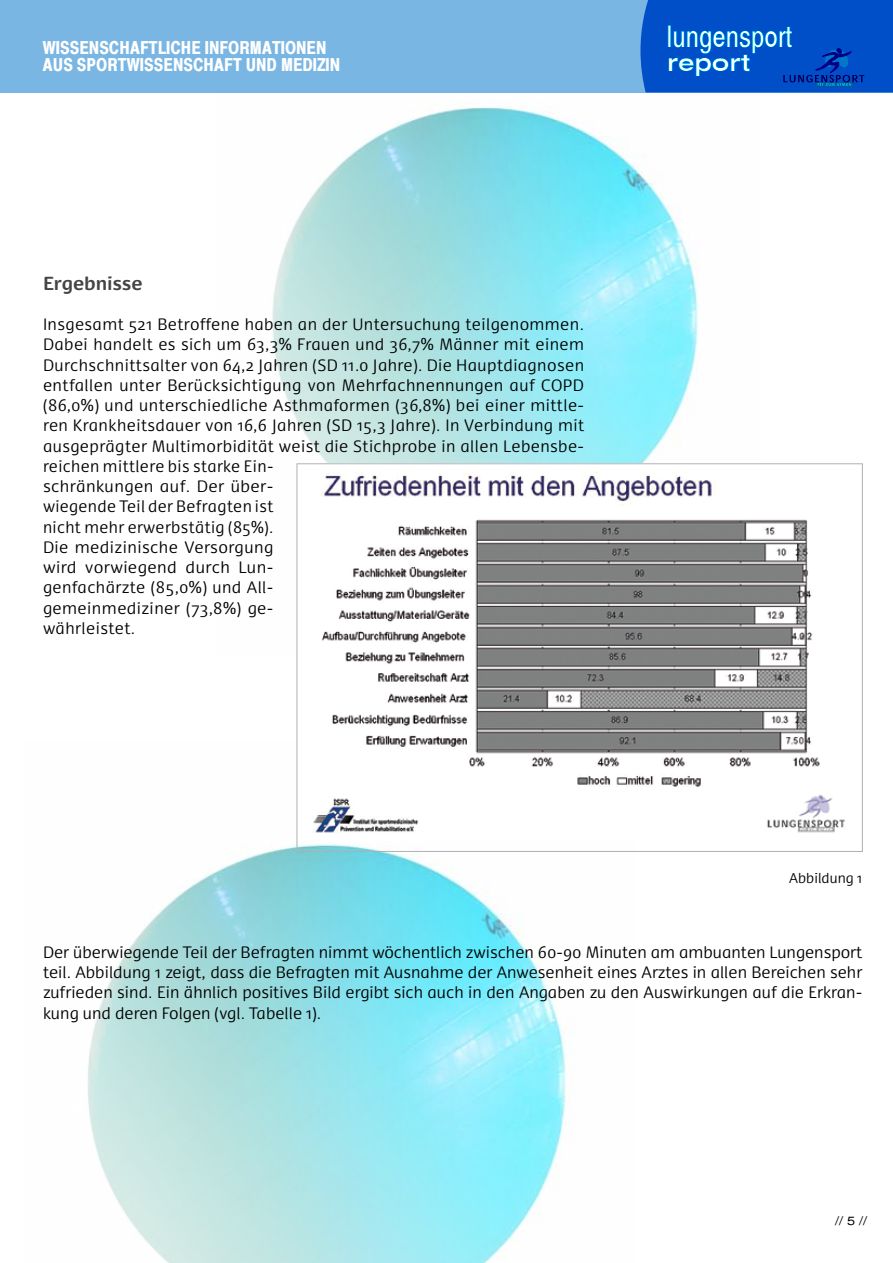
<style>
.page{position:relative;width:893px;height:1263px;background:#fff}
.page>*{position:absolute;margin:0;border:0;box-sizing:border-box;transform-origin:0 0}
.t1{font:30px "Xerox Sans Serif Narrow FC";color:#fff}
.t2{font:700 24px "Xerox Sans Serif Wide FC";color:#fff}
.t3{font:700 18px/16.5px "Xerox Sans Serif Narrow FC";color:#fff}
.t4{font:700 18px "Dancer Pro";letter-spacing:-.005em;color:#454444}
.t5{font:300 15.75px/20.2px "Dancer Pro";letter-spacing:.025em;color:#000}
.t6{font:300 13.5px "Dancer Pro";color:#000}
.t7{font:12px "Xerox Sans Serif Wide FC";color:#000}
</style>
<div class="page">
<img style="left:216px;top:92px;width:544px;height:562px">
<div style="left:0;top:0;width:893px;height:92px;background:#7ab6e3"></div>
<div style="left:640px;top:0;width:253px;height:92px;background:#004ec8"></div>
<img style="left:87px;top:741px;width:479px;height:522px">
<img style="left:299px;top:465px;width:546px;height:376px">
<p class="t3" style="left:43px;top:40px;width:299px">WISSENSCHAFTLICHE INFORMATIONEN<br>AUS SPORTWISSENSCHAFT UND MEDIZIN</p>
<p class="t4" style="left:43px;top:270px;width:101px">Ergebnisse</p>
<p class="t5" style="left:43px;top:313px;width:543px">Insgesamt 521 Betroffene haben an der Untersuchung teilgenommen.<br>Dabei handelt es sich um 63,3% Frauen und 36,7% Männer mit einem Durchschnittsalter von 64,2 Jahren (SD 11.0 Jahre). Die Hauptdiagnosen entfallen unter Berücksichtigung von Mehrfachnennungen auf COPD (86,0%) und unterschiedliche Asthmaformen (36,8%) bei einer mittle&shy;ren Krankheitsdauer von 16,6 Jahren (SD 15,3 Jahre). In Verbindung mit ausgeprägter Multimorbidität weist die Stichprobe in allen Lebensbe&shy;reichen mittlere bis starke Ein-<br>schränkungen auf. Der über-<br>wiegende Teil der Befragten ist<br>nicht mehr erwerbstätig (85%).<br>Die medizinische Versorgung<br>wird vorwiegend durch Lun-<br>genfachärzte (85,0%) und All-<br>gemeinmediziner (73,8%) ge-<br>währleistet.</p>
<h1 class="t1" style="left:667px;top:19px;width:127px">lungensport</h1>
<h2 class="t2" style="left:667px;top:48px;width:85px">report</h2>
<p class="t6" style="left:789px;top:868px;width:75px">Abbildung 1</p>
<p class="t5" style="left:43px;top:941px;width:821px;text-align:justify">Der überwiegende Teil der Befragten nimmt wöchentlich zwischen 60-90 Minuten am ambuanten Lungensport teil. Abbildung 1 zeigt, dass die Befragten mit Ausnahme der Anwesenheit eines Arztes in allen Bereichen sehr zufrieden sind. Ein ähnlich positives Bild ergibt sich auch in den Angaben zu den Auswirkungen auf die Erkran&shy;kung und deren Folgen (vgl. Tabelle 1).</p>
<p class="t7" style="left:835px;top:1213px;width:34px">// 5 //</p>
</div>
